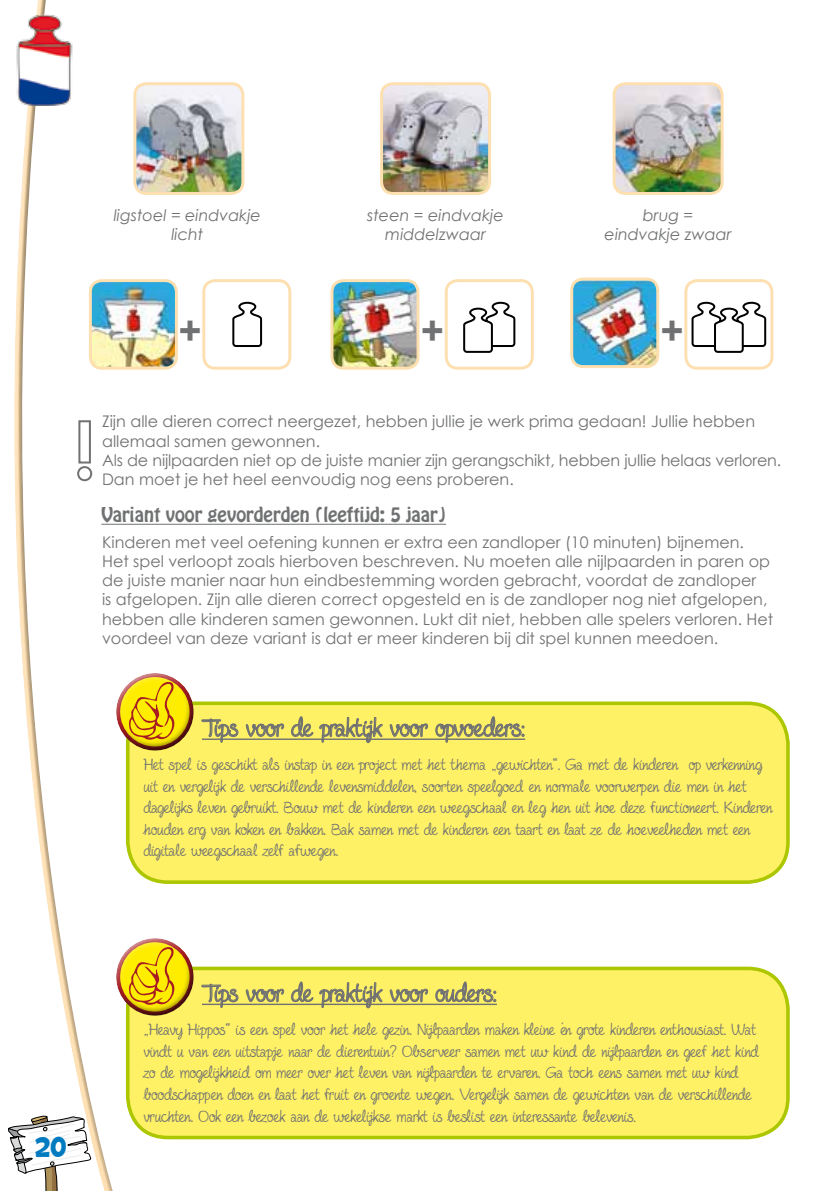
<style>
.page{position:relative;width:828px;height:1191px;background:#fff}
.page>*{position:absolute;margin:0;border:0;box-sizing:border-box;transform-origin:0 0}
.t1{font:700 40px "Century Gothic";color:#707172}
.t2{font:28px "Fineliner Script";color:#707172}
.t3{font:24px "BD Cartoon Shout";color:#007bc0}
.t4{font:18px/21.6px "Fineliner Script";color:#707172}
.t5{font:18px "Hobo Std";color:#707172}
.t6{font:16px/19.2px "Century Gothic";color:#707172}
.t7{font:italic 16px/19.2px "Century Gothic";color:#707172;text-align:center}
</style>
<div class="page">
<svg style="left:8px;top:1126px;width:5px;height:20px"></svg>
<div style="left:13px;top:0;width:98px;height:1191px;background:#fff;opacity:.75"></div>
<div style="left:19px;top:0;width:102px;height:1191px;background:#000;opacity:.4"></div>
<hr style="left:101px;top:524px;width:345px;height:1px;background:#707172">
<div style="left:128px;top:703px;width:660px;height:179px;background:#fff165;border-radius:41px"></div>
<div style="left:126px;top:701px;width:664px;height:183px;border:4px solid #acc600;border-radius:41px"></div>
<div style="left:114px;top:669px;width:79px;height:62px;background:#fff;opacity:.75"></div>
<div style="left:114px;top:682px;width:80px;height:69px;background:#000;opacity:.75"></div>
<svg style="left:128px;top:681px;width:53px;height:64px;background:#e7bf0a"></svg>
<hr style="left:202px;top:738px;width:323px;height:2px;background:#707172">
<svg style="left:201px;top:718px;width:38px;height:25px"></svg>
<svg style="left:245px;top:716px;width:138px;height:28px"></svg>
<svg style="left:389px;top:723px;width:39px;height:14px"></svg>
<svg style="left:434px;top:716px;width:91px;height:27px"></svg>
<div style="left:128px;top:968px;width:660px;height:169px;background:#fff165;border-radius:41px"></div>
<div style="left:126px;top:966px;width:664px;height:173px;border:4px solid #acc600;border-radius:41px"></div>
<div style="left:114px;top:934px;width:79px;height:62px;background:#fff;opacity:.75"></div>
<div style="left:114px;top:947px;width:80px;height:69px;background:#000;opacity:.75"></div>
<svg style="left:128px;top:946px;width:53px;height:64px;background:#e7bf0a"></svg>
<hr style="left:202px;top:1003px;width:295px;height:2px;background:#707172">
<svg style="left:201px;top:983px;width:38px;height:25px"></svg>
<svg style="left:245px;top:981px;width:138px;height:28px"></svg>
<svg style="left:389px;top:988px;width:39px;height:15px"></svg>
<svg style="left:434px;top:966px;width:63px;height:36px"></svg>
<img style="left:14px;top:14px;width:60px;height:92px">
<div style="left:202px;top:279px;width:89px;height:91px;border:3px solid #fedfb0;border-radius:11px"></div>
<img style="left:137px;top:86px;width:106px;height:105px">
<div style="left:133px;top:82px;width:111px;height:113px;border:3px solid #fedfb0;border-radius:11px"></div>
<img style="left:384px;top:86px;width:103px;height:105px">
<div style="left:380px;top:82px;width:111px;height:113px;border:3px solid #fedfb0;border-radius:11px"></div>
<img style="left:616px;top:86px;width:106px;height:105px">
<div style="left:612px;top:82px;width:111px;height:113px;border:3px solid #fedfb0;border-radius:11px"></div>
<div style="left:445px;top:279px;width:89px;height:91px;border:3px solid #fedfb0;border-radius:11px"></div>
<div style="left:684px;top:279px;width:89px;height:91px;border:3px solid #fedfb0;border-radius:11px"></div>
<svg style="left:232px;top:301px;width:31px;height:46px"></svg>
<svg style="left:463px;top:301px;width:53px;height:52px"></svg>
<svg style="left:691px;top:301px;width:76px;height:52px"></svg>
<svg style="left:76px;top:419px;width:17px;height:63px"></svg>
<img style="left:90px;top:281px;width:84px;height:87px">
<div style="left:89px;top:279px;width:89px;height:91px;border:3px solid #fedfb0;border-radius:11px"></div>
<img style="left:334px;top:283px;width:84px;height:83px">
<div style="left:330px;top:279px;width:89px;height:91px;border:3px solid #fedfb0;border-radius:11px"></div>
<img style="left:574px;top:281px;width:84px;height:83px">
<div style="left:570px;top:277px;width:89px;height:91px;border:3px solid #fedfb0;border-radius:11px"></div>
<p class="t7" style="left:114px;top:205px;width:149px">ligstoel = eindvakje licht</p>
<p class="t7" style="left:367px;top:205px;width:138px">steen = eindvakje middelzwaar</p>
<p class="t7" style="left:604px;top:205px;width:128px">brug = eindvakje zwaar</p>
<h1 class="t1" style="left:178px;top:300px;width:25px">+</h1>
<h1 class="t1" style="left:420px;top:300px;width:25px">+</h1>
<h1 class="t1" style="left:660px;top:300px;width:25px">+</h1>
<p class="t6" style="left:102px;top:412px;width:681px">Zijn alle dieren correct neergezet, hebben jullie je werk prima gedaan! Jullie hebben allemaal samen gewonnen.<br>Als de nijlpaarden niet op de juiste manier zijn gerangschikt, hebben jullie helaas verloren.<br>Dan moet je het heel eenvoudig nog eens proberen.</p>
<p class="t5" style="left:101px;top:502px;width:346px">Variant voor gevorderden (leeftijd: 5 jaar)</p>
<p class="t6" style="left:102px;top:532px;width:673px">Kinderen met veel oefening kunnen er extra een zandloper (10 minuten) bijnemen.<br>Het spel verloopt zoals hierboven beschreven. Nu moeten alle nijlpaarden in paren op de juiste manier naar hun eindbestemming worden gebracht, voordat de zandloper<br>is afgelopen. Zijn alle dieren correct opgesteld en is de zandloper nog niet afgelopen, hebben alle kinderen samen gewonnen. Lukt dit niet, hebben alle spelers verloren. Het voordeel van deze variant is dat er meer kinderen bij dit spel kunnen meedoen.</p>
<h2 class="t2" style="left:202px;top:713px;width:325px">Tips voor de praktijk voor opvoeders:</h2>
<p class="t4" style="left:144px;top:754px;width:630px">Het spel is geschikt als instap in een project met het thema „gewichten“. Ga met de kinderen op verkenning uit en vergelijk de verschillende levensmiddelen, soorten speelgoed en normale voorwerpen die men in het dagelijks leven gebruikt. Bouw met de kinderen een weegschaal en leg hen uit hoe deze functioneert. Kinderen houden erg van koken en bakken. Bak samen met de kinderen een taart en laat ze de hoeveelheden met een digitale weegschaal zelf afwegen.</p>
<h3 class="t3" style="left:35px;top:1134px;width:33px">20</h3>
<h2 class="t2" style="left:202px;top:978px;width:296px">Tips voor de praktijk voor ouders:</h2>
<p class="t4" style="left:144px;top:1019px;width:617px">„Heavy Hippos“ is een spel voor het hele gezin. Nijlpaarden maken kleine én grote kinderen enthousiast. Wat vindt u van een uitstapje naar de dierentuin? Observeer samen met uw kind de nijlpaarden en geef het kind zo de mogelijkheid om meer over het leven van nijlpaarden te ervaren. Ga toch eens samen met uw kind boodschappen doen en laat het fruit en groente wegen. Vergelijk samen de gewichten van de verschillende vruchten. Ook een bezoek aan de wekelijkse markt is beslist een interessante belevenis.</p>
</div>
